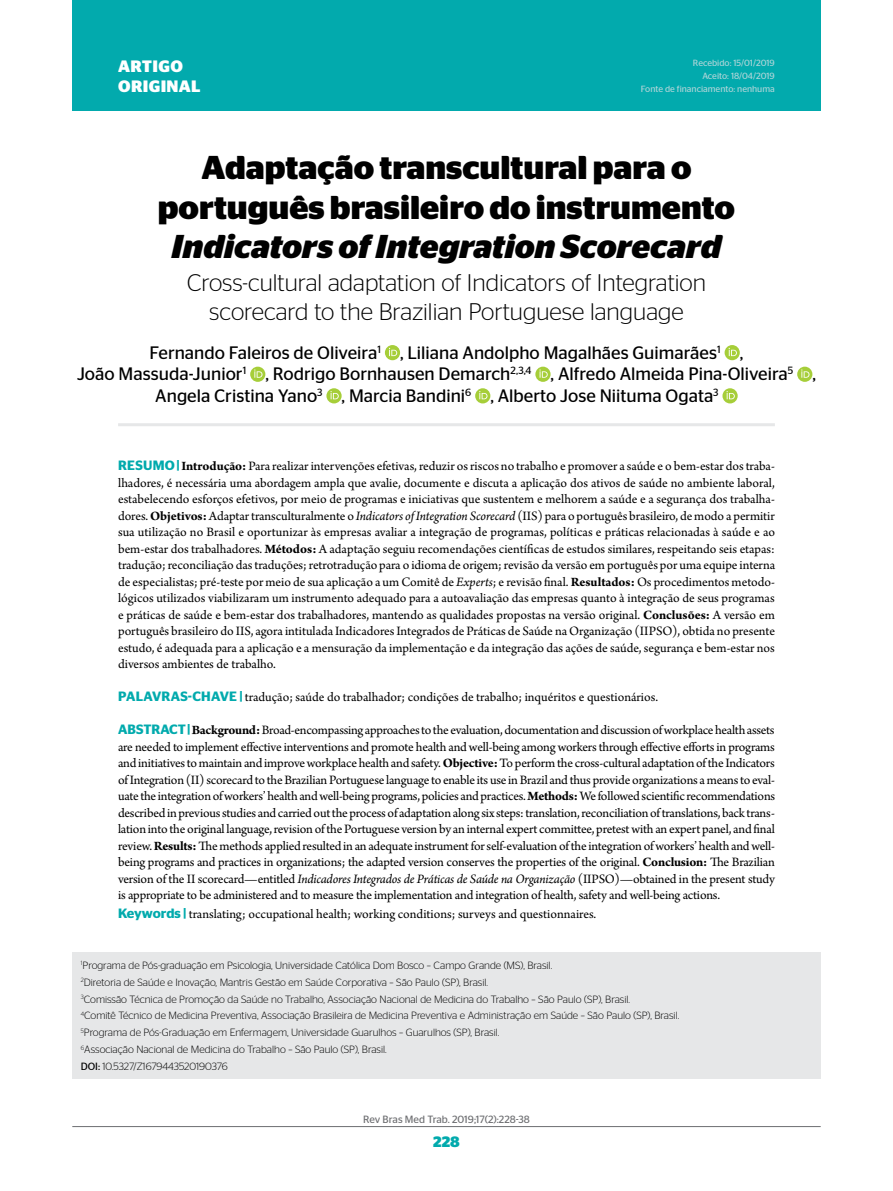
<style>
.page{position:relative;width:893px;height:1191px;background:#fff}
.page>*{position:absolute;margin:0;border:0;box-sizing:border-box;transform-origin:0 0}
.t1{font:700 33px/39.6px "Stag Sans";color:#000;text-align:center}
.t2{font:italic 700 33px "Stag Sans";color:#000}
.t3{font:300 24px/28.8px "Stag Sans";color:#000;text-align:center}
.t4{font:18px "Stag Sans";color:#000}
.t5{font:700 16.5px/19.8px "Stag Sans";letter-spacing:.02em;color:#fff}
.t6{font:700 15px "Stag Sans";color:#02aaad}
.t7{font:13.5px/16.5px "Arno Pro";letter-spacing:-.005em;color:#000;text-align:justify}
.t8{font:300 10.5px/16.8px "Stag Sans";color:#000}
.t9{font:10.5px "Stag Sans";color:#6d6e71}
.t10{font:9px/12.9px "Stag Sans";color:#afd5d8;text-align:right}
.s1{font-family:"Stag Sans";font-weight:600;color:#02aaad}
.s2{font-weight:700}
.s3{font-style:italic}
.s4{font-weight:400}
</style>
<div class="page">
<hr style="left:72px;top:1126px;width:749px;height:1px;background:#6d6e71">
<div style="left:72px;top:0;width:749px;height:111px;background:#02aaad"></div>
<div style="left:72px;top:952px;width:749px;height:126px;background:#e6e7e8"></div>
<hr style="left:118px;top:423px;width:657px;height:3px;background:#e6e7e8">
<div style="left:385px;top:345px;width:15px;height:15px;background:#a6ce39;border-radius:50%"></div>
<svg style="left:389px;top:348px;width:8px;height:8px"></svg>
<svg style="left:725px;top:345px;width:15px;height:15px"></svg>
<svg style="left:729px;top:348px;width:8px;height:8px"></svg>
<div style="left:250px;top:367px;width:15px;height:15px;background:#a6ce39;border-radius:50%"></div>
<svg style="left:254px;top:369px;width:8px;height:9px"></svg>
<svg style="left:535px;top:367px;width:16px;height:15px"></svg>
<svg style="left:539px;top:369px;width:9px;height:9px"></svg>
<div style="left:797px;top:367px;width:15px;height:15px;background:#a6ce39;border-radius:50%"></div>
<svg style="left:801px;top:369px;width:8px;height:9px"></svg>
<svg style="left:326px;top:388px;width:16px;height:15px"></svg>
<svg style="left:330px;top:391px;width:9px;height:8px"></svg>
<svg style="left:475px;top:388px;width:15px;height:15px"></svg>
<svg style="left:479px;top:391px;width:8px;height:8px"></svg>
<svg style="left:722px;top:388px;width:16px;height:15px"></svg>
<svg style="left:726px;top:391px;width:9px;height:8px"></svg>
<p class="t5" style="left:118px;top:56px;width:84px">ARTIGO<br>ORIGINAL</p>
<p class="t10" style="left:641px;top:56px;width:136px">Recebido: 15/01/2019<br>Aceito: 18/04/2019<br>Fonte de financiamento: nenhuma</p>
<h1 class="t1" style="left:158px;top:148px;width:579px">Adaptação transcultural para o português brasileiro do instrumento</h1>
<h1 class="t2" style="left:172px;top:227px;width:551px">Indicators of Integration Scorecard</h1>
<h2 class="t3" style="left:187px;top:268px;width:521px">Cross-cultural adaptation of Indicators of Integration scorecard to the Brazilian Portuguese language</h2>
<h3 class="t4" style="left:150px;top:342px;width:595px">Fernando Faleiros de Oliveira<sup>1</sup> , Liliana Andolpho Magalhães Guimarães<sup>1</sup> ,</h3>
<h3 class="t4" style="left:77px;top:364px;width:740px">João Massuda-Junior<sup>1</sup> , Rodrigo Bornhausen Demarch<sup>2,3,4</sup> , Alfredo Almeida Pina-Oliveira<sup>5</sup> ,</h3>
<h3 class="t4" style="left:155px;top:385px;width:565px">Angela Cristina Yano<sup>3</sup> , Marcia Bandini<sup>6</sup> , Alberto Jose Niituma Ogata<sup>3</sup></h3>
<p class="t7" style="left:118px;top:459px;width:659px"><span class="s1">RESUMO |</span><span class="s2">Introdução:</span> Para realizar intervenções efetivas, reduzir os riscos no trabalho e promover a saúde e o bem-estar dos traba&shy;lhadores, é necessária uma abordagem ampla que avalie, documente e discuta a aplicação dos ativos de saúde no ambiente laboral, estabelecendo esforços efetivos, por meio de programas e iniciativas que sustentem e melhorem a saúde e a segurança dos trabalha&shy;dores. <span class="s2">Objetivos:</span> Adaptar transculturalmente o <span class="s3">Indicators of Integration Scorecard</span> (IIS) para o português brasileiro, de modo a permitir sua utilização no Brasil e oportunizar às empresas avaliar a integração de programas, políticas e práticas relacionadas à saúde e ao bem-estar dos trabalhadores. <span class="s2">Métodos:</span> A adaptação seguiu recomendações científicas de estudos similares, respeitando seis etapas: tradução; reconciliação das traduções; retrotradução para o idioma de origem; revisão da versão em português por uma equipe interna de especialistas; pré-teste por meio de sua aplicação a um Comitê de <span class="s3">Experts</span>; e revisão final. <span class="s2">Resultados:</span> Os procedimentos metodo&shy;lógicos utilizados viabilizaram um instrumento adequado para a autoavaliação das empresas quanto à integração de seus programas e práticas de saúde e bem-estar dos trabalhadores, mantendo as qualidades propostas na versão original. <span class="s2">Conclusões:</span> A versão em português brasileiro do IIS, agora intitulada Indicadores Integrados de Práticas de Saúde na Organização (IIPSO), obtida no presente estudo, é adequada para a aplicação e a mensuração da implementação e da integração das ações de saúde, segurança e bem-estar nos diversos ambientes de trabalho.</p>
<p class="t7" style="left:118px;top:690px;width:541px"><span class="s1">PALAVRAS-CHAVE |</span> tradução; saúde do trabalhador; condições de trabalho; inquéritos e questionários.</p>
<p class="t7" style="left:118px;top:723px;width:659px"><span class="s1">ABSTRACT |</span><span class="s2">Background:</span> Broad-encompassing approaches to the evaluation, documentation and discussion of workplace health assets are needed to implement effective interventions and promote health and well-being among workers through effective efforts in programs and initiatives to maintain and improve workplace health and safety. <span class="s2">Objective:</span> To perform the cross-cultural adaptation of the Indicators of Integration (II) scorecard to the Brazilian Portuguese language to enable its use in Brazil and thus provide organizations a means to eval&shy;uate the integration of workers’ health and well-being programs, policies and practices. <span class="s2">Methods:</span> We followed scientific recommendations described in previous studies and carried out the process of adaptation along six steps: translation, reconciliation of translations, back trans&shy;lation into the original language, revision of the Portuguese version by an internal expert committee, pretest with an expert panel, and final review. <span class="s2">Results:</span> The methods applied resulted in an adequate instrument for self-evaluation of the integration of workers’ health and well&shy;being programs and practices in organizations; the adapted version conserves the properties of the original. <span class="s2">Conclusion:</span> The Brazilian version of the II scorecard—entitled <span class="s3">Indicadores Integrados de Práticas de Saúde na Organização</span> (IIPSO)—obtained in the present study is appropriate to be administered and to measure the implementation and integration of health, safety and well-being actions.</p>
<p class="t7" style="left:118px;top:906px;width:480px"><span class="s1">Keywords |</span> translating; occupational health; working conditions; surveys and questionnaires.</p>
<p class="t8" style="left:81px;top:956px;width:600px"><sup>1</sup>Programa de Pós-graduação em Psicologia, Universidade Católica Dom Bosco – Campo Grande (MS), Brasil.<br><sup>2</sup>Diretoria de Saúde e Inovação, Mantris Gestão em Saúde Corporativa – São Paulo (SP), Brasil.<br><sup>3</sup>Comissão Técnica de Promoção da Saúde no Trabalho, Associação Nacional de Medicina do Trabalho – São Paulo (SP), Brasil.<br><sup>4</sup>Comitê Técnico de Medicina Preventiva, Associação Brasileira de Medicina Preventiva e Administração em Saúde – São Paulo (SP), Brasil.<br><sup>5</sup>Programa de Pós-Graduação em Enfermagem, Universidade Guarulhos – Guarulhos (SP), Brasil.<br><sup>6</sup>Associação Nacional de Medicina do Trabalho – São Paulo (SP), Brasil.<br><span class="s4">DOI:</span> 10.5327/Z1679443520190376</p>
<p class="t9" style="left:363px;top:1113px;width:168px">Rev Bras Med Trab. 2019;17(2):228-38</p>
<p class="t6" style="left:433px;top:1132px;width:28px">228</p>
</div>
